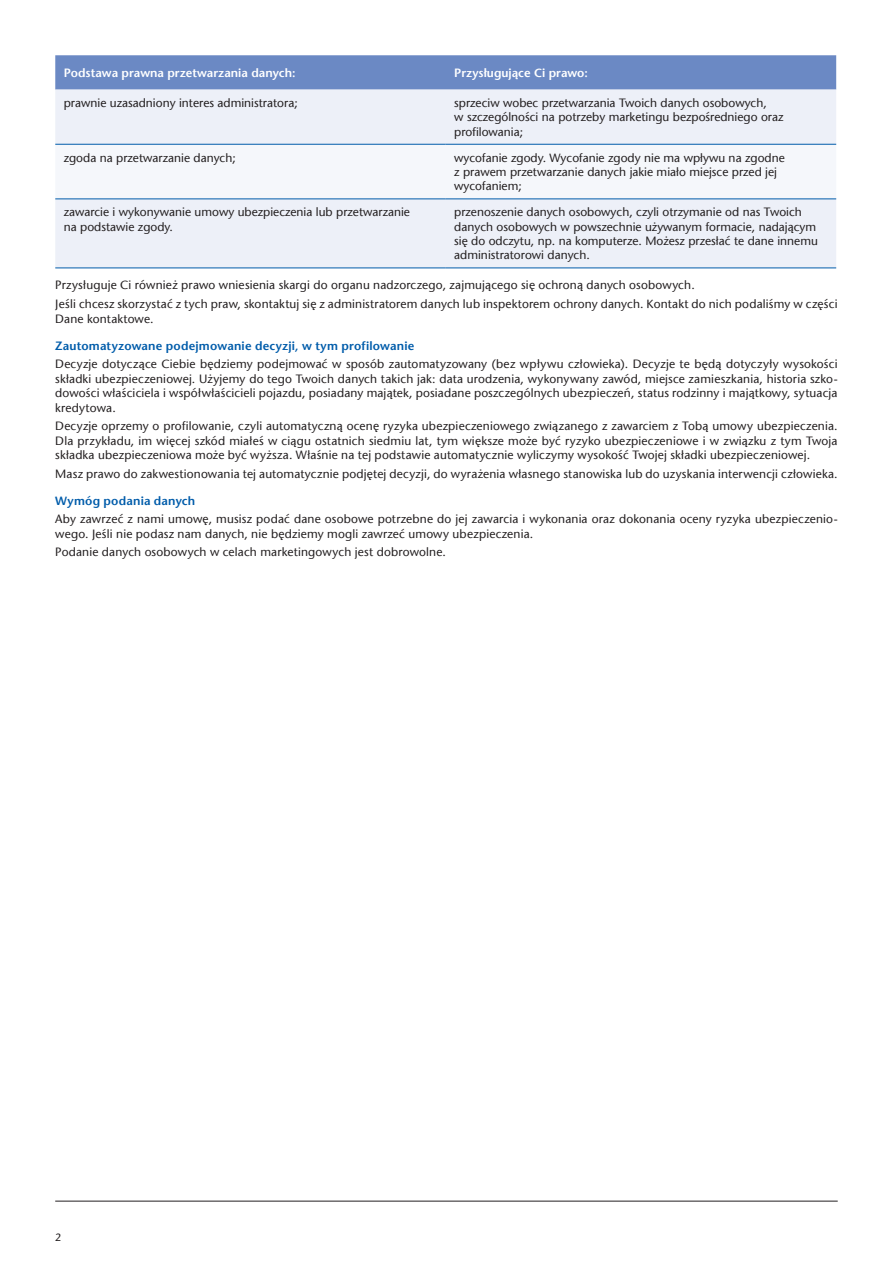
<style>
.page{position:relative;width:893px;height:1263px;background:#fff}
.page>*{position:absolute;margin:0;border:0;box-sizing:border-box;transform-origin:0 0}
.t1{font:12px/14.4px "Stone Sans Pl";letter-spacing:.005em;color:#231f20}
.t2{font:600 12px "Stone Sans Pl";letter-spacing:.015em;color:#015caa}
.t3{font:600 12px "Stone Sans Pl";color:#fff}
.t4{font:10.5px "Stone Sans Pl";color:#231f20}
</style>
<div class="page">
<hr style="left:55px;top:1201px;width:783px;height:1px;background:#231f20">
<div style="left:55px;top:55px;width:781px;height:35px;background:#6b89c4"></div>
<div style="left:55px;top:90px;width:781px;height:178px;background:#edf0f8"></div>
<div style="left:55px;top:145px;width:781px;height:53px;background:#f5f7fb"></div>
<hr style="left:55px;top:144px;width:391px;height:1px;background:#015caa">
<hr style="left:446px;top:144px;width:390px;height:1px;background:#015caa">
<hr style="left:55px;top:198px;width:391px;height:1px;background:#015caa">
<hr style="left:446px;top:198px;width:390px;height:1px;background:#015caa">
<hr style="left:55px;top:268px;width:391px;height:1px;background:#015caa">
<hr style="left:446px;top:268px;width:390px;height:1px;background:#015caa">
<p class="t3" style="left:64px;top:65px;width:233px">Podstawa prawna przetwarzania danych:</p>
<p class="t3" style="left:454px;top:65px;width:135px">Przysługujące Ci prawo:</p>
<p class="t1" style="left:64px;top:96px;width:235px">prawnie uzasadniony interes administratora;</p>
<p class="t1" style="left:454px;top:96px;width:331px">sprzeciw wobec przetwarzania Twoich danych osobowych,<br>w szczególności na potrzeby marketingu bezpośredniego oraz profilowania;</p>
<p class="t1" style="left:64px;top:150px;width:174px">zgoda na przetwarzanie danych;</p>
<p class="t1" style="left:454px;top:150px;width:332px">wycofanie zgody. Wycofanie zgody nie ma wpływu na zgodne z prawem przetwarzanie danych jakie miało miejsce przed jej wycofaniem;</p>
<p class="t1" style="left:64px;top:205px;width:348px">zawarcie i wykonywanie umowy ubezpieczenia lub przetwarzanie na podstawie zgody.</p>
<p class="t1" style="left:454px;top:205px;width:365px">przenoszenie danych osobowych, czyli otrzymanie od nas Twoich danych osobowych w powszechnie używanym formacie, nadającym się do odczytu, np. na komputerze. Możesz przesłać te dane innemu administratorowi danych.</p>
<p class="t1" style="left:55px;top:276px;width:784px;line-height:18.6px">Przysługuje Ci również prawo wniesienia skargi do organu nadzorczego, zajmującego się ochroną danych osobowych.<br>Jeśli chcesz skorzystać z tych praw, skontaktuj się z administratorem danych lub inspektorem ochrony danych. Kontakt do nich podaliśmy w części</p>
<p class="t1" style="left:55px;top:311px;width:100px">Dane kontaktowe.</p>
<p class="t2" style="left:55px;top:338px;width:361px">Zautomatyzowane podejmowanie decyzji, w tym profilowanie</p>
<p class="t1" style="left:55px;top:357px;width:784px;text-align:justify">Decyzje dotyczące Ciebie będziemy podejmować w sposób zautomatyzowany (bez wpływu człowieka). Decyzje te będą dotyczyły wysokości składki ubezpieczeniowej. Użyjemy do tego Twoich danych takich jak: data urodzenia, wykonywany zawód, miejsce zamieszkania, historia szko&shy;dowości właściciela i współwłaścicieli pojazdu, posiadany majątek, posiadane poszczególnych ubezpieczeń, status rodzinny i majątkowy, sytuacja kredytowa.</p>
<p class="t1" style="left:55px;top:419px;width:784px;text-align:justify">Decyzje oprzemy o profilowanie, czyli automatyczną ocenę ryzyka ubezpieczeniowego związanego z zawarciem z Tobą umowy ubezpieczenia.<br>Dla przykładu, im więcej szkód miałeś w ciągu ostatnich siedmiu lat, tym większe może być ryzyko ubezpieczeniowe i w związku z tym Twoja składka ubezpieczeniowa może być wyższa. Właśnie na tej podstawie automatycznie wyliczymy wysokość Twojej składki ubezpieczeniowej.</p>
<p class="t1" style="left:55px;top:466px;width:784px">Masz prawo do zakwestionowania tej automatycznie podjętej decyzji, do wyrażenia własnego stanowiska lub do uzyskania interwencji człowieka.</p>
<p class="t2" style="left:55px;top:493px;width:142px">Wymóg podania danych</p>
<p class="t1" style="left:55px;top:512px;width:784px">Aby zawrzeć z nami umowę, musisz podać dane osobowe potrzebne do jej zawarcia i wykonania oraz dokonania oceny ryzyka ubezpieczenio&shy;wego. Jeśli nie podasz nam danych, nie będziemy mogli zawrzeć umowy ubezpieczenia.</p>
<p class="t1" style="left:55px;top:545px;width:392px">Podanie danych osobowych w celach marketingowych jest dobrowolne.</p>
<p class="t4" style="left:55px;top:1231px;width:8px">2</p>
</div>
